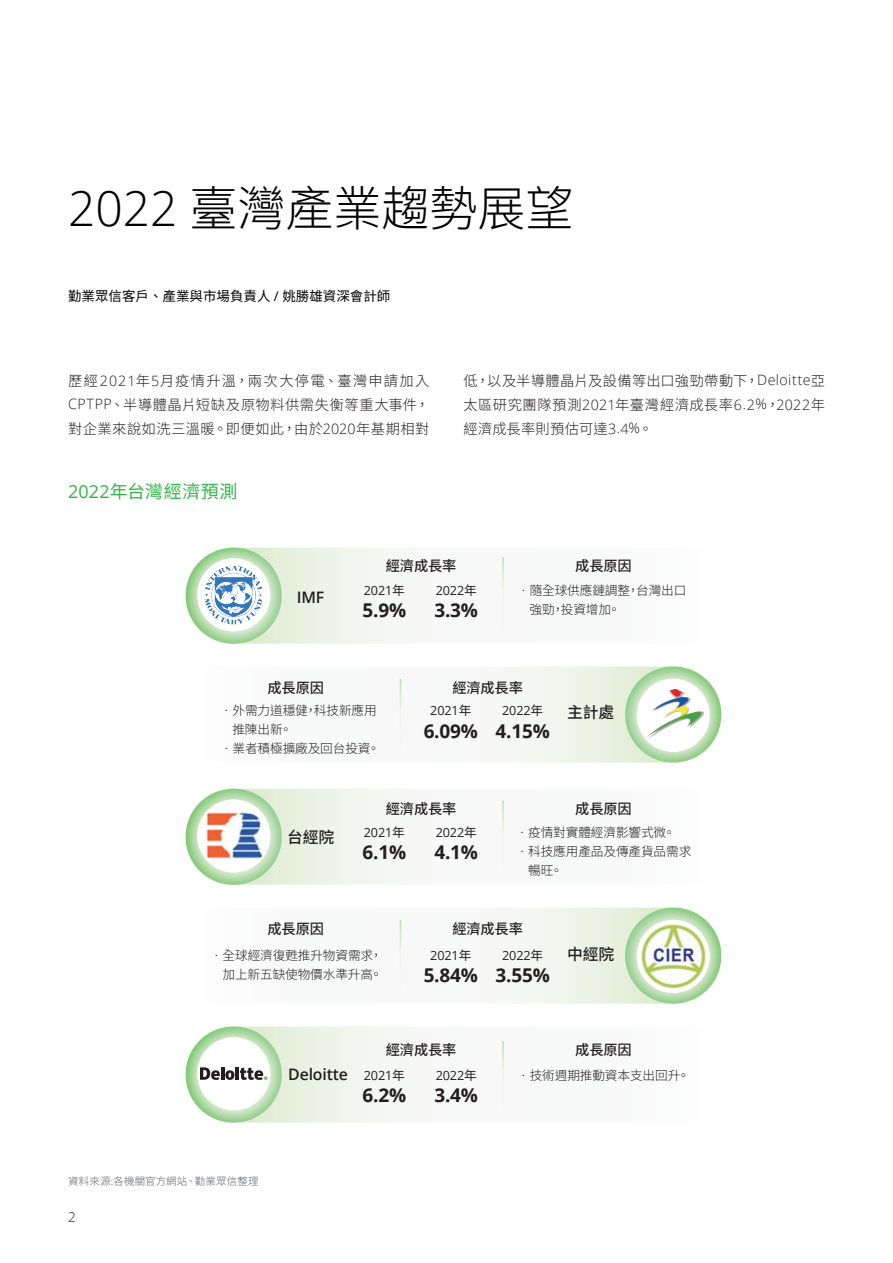
<style>
.page{position:relative;width:893px;height:1263px;background:#fff}
.page>*{position:absolute;margin:0;border:0;box-sizing:border-box;transform-origin:0 0}
.t1{font:300 48px "Noto Sans CJ Ktc";color:#000}
.t2{font:700 19.05px "Open Sans";letter-spacing:-.01em;color:#231f20}
.Body___OS_Light__9_1{font:18px "Noto Sans CJ Ktc";letter-spacing:.03em;color:#31b44a}
.t3{font:600 15.9px "Open Sans";letter-spacing:-.01em;color:#231f20}
.t4{font:500 15.9px "Noto Sans CJ Ktc";letter-spacing:-.01em;color:#231f20}
.Body___OS_Light__9_1-2{font:300 14.25px/24px "Noto Sans CJ Ktc";letter-spacing:.03em;color:#231f20;text-align:justify}
.t5{font:500 14.25px "Noto Sans CJ Ktc";letter-spacing:-.01em;color:#231f20}
.t6{font:13.5px "Noto Sans CJ Ktc";color:#000}
.t7{font:300 13.5px "Open Sans";color:#231f20}
.t8{font:300 12.6px/19px "Noto Sans CJ Ktc";letter-spacing:-.01em;color:#231f20}
.t9{font:12.6px "Open Sans";letter-spacing:-.01em;color:#231f20}
.Story_heading_light{font:300 10.5px "Noto Sans CJ Ktc";letter-spacing:.015em;color:#5f6369}
.s1{font-family:"Open Sans"}
.s2{font-family:"Noto Sans CJ Ktc"}
</style>
<div class="page">
<svg style="left:399px;top:907px;width:322px;height:97px"></svg>
<svg style="left:399px;top:666px;width:322px;height:96px"></svg>
<svg style="left:186px;top:548px;width:318px;height:96px"></svg>
<svg style="left:186px;top:548px;width:96px;height:96px;background:#acd8a4"></svg>
<div style="left:197px;top:558px;width:73px;height:73px;background:#fff;border-radius:50%"></div>
<svg style="left:625px;top:666px;width:96px;height:96px;background:#add8a6"></svg>
<div style="left:637px;top:679px;width:73px;height:73px;background:#fff;border-radius:50%"></div>
<svg style="left:186px;top:789px;width:318px;height:96px"></svg>
<svg style="left:186px;top:789px;width:96px;height:96px;background:#aad7a2"></svg>
<div style="left:197px;top:799px;width:73px;height:73px;background:#fff;border-radius:50%"></div>
<svg style="left:186px;top:1026px;width:318px;height:96px"></svg>
<svg style="left:186px;top:1026px;width:96px;height:96px;background:#add8a6"></svg>
<div style="left:197px;top:1037px;width:73px;height:73px;background:#fff;border-radius:50%"></div>
<svg style="left:625px;top:907px;width:96px;height:97px;background:#add9a6"></svg>
<div style="left:637px;top:920px;width:73px;height:73px;background:#fff;border-radius:50%"></div>
<img style="left:204px;top:564px;width:60px;height:61px">
<img style="left:646px;top:689px;width:58px;height:51px">
<img style="left:204px;top:801px;width:64px;height:67px">
<img style="left:640px;top:922px;width:67px;height:67px;border-radius:33px">
<svg style="left:200px;top:1067px;width:67px;height:13px"></svg>
<hr style="left:502px;top:558px;width:2px;height:71px;background:#fff">
<hr style="left:400px;top:680px;width:1px;height:71px;background:#fff">
<hr style="left:400px;top:921px;width:1px;height:71px;background:#fff">
<hr style="left:502px;top:801px;width:2px;height:71px;background:#fff">
<hr style="left:502px;top:1042px;width:2px;height:71px;background:#fff">
<p class="t1" style="left:68px;top:181px;width:507px"><span class="s1">2022</span> 臺灣產業趨勢展望</p>
<p class="t6" style="left:68px;top:288px;width:324px">勤業眾信客戶、產業與市場負責人 <span class="s1">/</span> 姚勝雄資深會計師</p>
<p class="Body___OS_Light__9_1-2" style="left:68px;top:369px;width:363px">歷經<span class="s1">2021</span>年<span class="s1">5</span>月疫情升溫，兩次大停電、臺灣申請加入<span class="s1">CPTPP</span>、半導體晶片短缺及原物料供需失衡等重大事件，對企業來說如洗三溫暖。即便如此，由於<span class="s1">2020</span>年基期相對</p>
<p class="Body___OS_Light__9_1-2" style="left:463px;top:369px;width:363px">低，以及半導體晶片及設備等出口強勁帶動下，<span class="s1">Deloitte</span>亞太區研究團隊預測<span class="s1">2021</span>年臺灣經濟成長率<span class="s1">6.2%</span>，<span class="s1">2022</span>年經濟成長率則預估可達<span class="s1">3.4%</span>。</p>
<p class="Body___OS_Light__9_1" style="left:68px;top:481px;width:171px"><span class="s1">2022</span>年台灣經濟預測</p>
<p class="t3" style="left:297px;top:587px;width:29px">IMF</p>
<p class="t5" style="left:267px;top:680px;width:58px">成長原因</p>
<p class="t5" style="left:386px;top:558px;width:72px">經濟成長率</p>
<p class="t5" style="left:575px;top:558px;width:58px">成長原因</p>
<p class="t9" style="left:364px;top:582px;width:43px">2021<span class="s2">年</span></p>
<p class="t2" style="left:362px;top:597px;width:45px">5.9%</p>
<p class="t9" style="left:436px;top:582px;width:43px">2022<span class="s2">年</span></p>
<p class="t2" style="left:434px;top:597px;width:45px">3.3%</p>
<p class="t8" style="left:530px;top:581px;width:158px;text-indent:-9px">· 隨全球供應鏈調整，台灣出口強勁，投資增加。</p>
<p class="t5" style="left:452px;top:680px;width:72px">經濟成長率</p>
<p class="t8" style="left:223px;top:702px;width:155px">· 外需力道穩健，科技新應用</p>
<p class="t8" style="left:232px;top:721px;width:61px">推陳出新。</p>
<p class="t8" style="left:223px;top:740px;width:158px">· 業者積極擴廠及回台投資。</p>
<p class="t9" style="left:430px;top:702px;width:43px">2021<span class="s2">年</span></p>
<p class="t2" style="left:424px;top:717px;width:56px">6.09%</p>
<p class="t9" style="left:502px;top:702px;width:43px">2022<span class="s2">年</span></p>
<p class="t2" style="left:496px;top:717px;width:56px">4.15%</p>
<p class="t4" style="left:567px;top:703px;width:49px">主計處</p>
<p class="t5" style="left:386px;top:801px;width:72px">經濟成長率</p>
<p class="t5" style="left:575px;top:801px;width:58px">成長原因</p>
<p class="t4" style="left:287px;top:828px;width:49px">台經院</p>
<p class="t9" style="left:364px;top:824px;width:43px">2021<span class="s2">年</span></p>
<p class="t2" style="left:362px;top:839px;width:45px">6.1%</p>
<p class="t9" style="left:436px;top:824px;width:43px">2022<span class="s2">年</span></p>
<p class="t2" style="left:434px;top:839px;width:45px">4.1%</p>
<p class="t8" style="left:519px;top:823px;width:158px">· 疫情對實體經濟影響式微。</p>
<p class="t8" style="left:519px;top:842px;width:174px">· 科技應用產品及傳產貨品需求</p>
<p class="t8" style="left:528px;top:861px;width:36px">暢旺。</p>
<p class="t5" style="left:267px;top:920px;width:58px">成長原因</p>
<p class="t5" style="left:452px;top:920px;width:72px">經濟成長率</p>
<p class="t8" style="left:213px;top:946px;width:171px;text-align:right">· 全球經濟復甦推升物資需求，加上新五缺使物價水準升高。</p>
<p class="t9" style="left:430px;top:946px;width:43px">2021<span class="s2">年</span></p>
<p class="t2" style="left:424px;top:961px;width:56px">5.84%</p>
<p class="t9" style="left:502px;top:946px;width:43px">2022<span class="s2">年</span></p>
<p class="t2" style="left:496px;top:961px;width:56px">3.55%</p>
<p class="t4" style="left:567px;top:945px;width:49px">中經院</p>
<p class="Story_heading_light" style="left:68px;top:1175px;width:192px">資料來源<span class="s1">:</span>各機關官方網站、勤業眾信整理</p>
<p class="t7" style="left:68px;top:1207px;width:9px">2</p>
<p class="t3" style="left:288px;top:1063px;width:61px">Deloitte</p>
<p class="t5" style="left:386px;top:1042px;width:72px">經濟成長率</p>
<p class="t5" style="left:575px;top:1042px;width:58px">成長原因</p>
<p class="t9" style="left:364px;top:1067px;width:43px">2021<span class="s2">年</span></p>
<p class="t2" style="left:362px;top:1082px;width:45px">6.2%</p>
<p class="t9" style="left:436px;top:1067px;width:43px">2022<span class="s2">年</span></p>
<p class="t2" style="left:434px;top:1082px;width:45px">3.4%</p>
<p class="t8" style="left:520px;top:1066px;width:171px">· 技術週期推動資本支出回升。</p>
</div>
